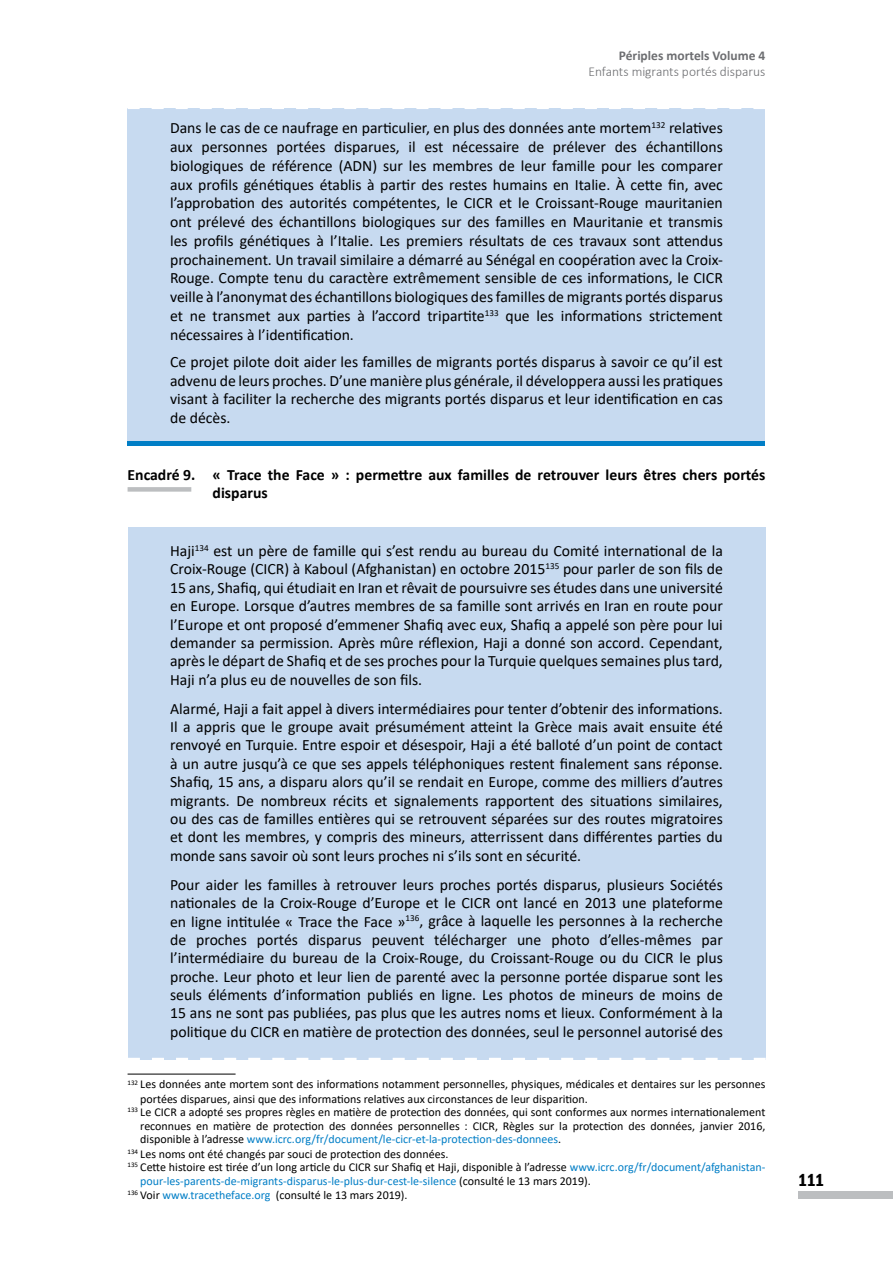
<style>
.page{position:relative;width:893px;height:1263px;background:#fff}
.page>*{position:absolute;margin:0;border:0;box-sizing:border-box;transform-origin:0 0}
.t1{font:600 condensed 18px "Franklin Gothic";color:#000}
.t2{font:15.75px/18.5px "Calibri";color:#000;text-align:justify}
.t3{font:700 15.75px/18px "Calibri";color:#000}
.t4{font:300 13.5px "Calibri";color:#6d6e71}
.t5{font:700 13.5px "Calibri";color:#6d6e71}
.t6{font:12px "Calibri";color:#000}
.t7{font:12px "Calibri";color:#007ec6}
.s1{color:#000}
.s2{color:#007ec6}
</style>
<div class="page">
<div style="left:798px;top:1191px;width:95px;height:8px;background:#bcbec0"></div>
<div style="left:128px;top:526px;width:638px;height:533px;background:#c7daf0"></div>
<svg style="left:128px;top:1058px;width:638px;height:2px"></svg>
<div style="left:128px;top:108px;width:637px;height:334px;background:#c7daf0"></div>
<div style="left:128px;top:487px;width:63px;height:5px;background:#bcbec0"></div>
<hr style="left:128px;top:1074px;width:108px;height:1px;background:#000">
<hr style="left:128px;top:442px;width:637px;height:4px;background:#007ec6">
<svg style="left:128px;top:108px;width:637px;height:1px"></svg>
<p class="t5" style="left:619px;top:46px;width:148px">Périples mortels Volume 4</p>
<p class="t4" style="left:588px;top:63px;width:179px">Enfants migrants portés disparus</p>
<p class="t2" style="left:170px;top:118px;width:554px">Dans le cas de ce naufrage en particulier, en plus des données ante mortem<sup>132</sup> relatives aux personnes portées disparues, il est nécessaire de prélever des échantillons biologiques de référence (ADN) sur les membres de leur famille pour les comparer aux profils génétiques établis à partir des restes humains en Italie. À cette fin, avec l’approbation des autorités compétentes, le CICR et le Croissant-Rouge mauritanien ont prélevé des échantillons biologiques sur des familles en Mauritanie et transmis les profils génétiques à l’Italie. Les premiers résultats de ces travaux sont attendus prochainement. Un travail similaire a démarré au Sénégal en coopération avec la Croix-Rouge. Compte tenu du caractère extrêmement sensible de ces informations, le CICR veille à l’anonymat des échantillons biologiques des familles de migrants portés disparus et ne transmet aux parties à l’accord tripartite<sup>133</sup> que les informations strictement nécessaires à l’identification.</p>
<p class="t2" style="left:170px;top:352px;width:554px">Ce projet pilote doit aider les familles de migrants portés disparus à savoir ce qu’il est advenu de leurs proches. D’une manière plus générale, il développera aussi les pratiques visant à faciliter la recherche des migrants portés disparus et leur identification en cas de décès.</p>
<p class="t3" style="left:213px;top:466px;width:554px;text-indent:-85px">Encadré 9. « Trace the Face » : permettre aux familles de retrouver leurs êtres chers portés disparus</p>
<p class="t2" style="left:170px;top:541px;width:554px">Haji<sup>134</sup> est un père de famille qui s’est rendu au bureau du Comité international de la Croix-Rouge (CICR) à Kaboul (Afghanistan) en octobre 2015<sup>135</sup> pour parler de son fils de 15 ans, Shafiq, qui étudiait en Iran et rêvait de poursuivre ses études dans une université en Europe. Lorsque d’autres membres de sa famille sont arrivés en Iran en route pour l’Europe et ont proposé d’emmener Shafiq avec eux, Shafiq a appelé son père pour lui demander sa permission. Après mûre réflexion, Haji a donné son accord. Cependant, après le départ de Shafiq et de ses proches pour la Turquie quelques semaines plus tard, Haji n’a plus eu de nouvelles de son fils.</p>
<p class="t2" style="left:170px;top:699px;width:554px">Alarmé, Haji a fait appel à divers intermédiaires pour tenter d’obtenir des informations.<br>Il a appris que le groupe avait présumément atteint la Grèce mais avait ensuite été renvoyé en Turquie. Entre espoir et désespoir, Haji a été balloté d’un point de contact à un autre jusqu’à ce que ses appels téléphoniques restent finalement sans réponse.<br>Shafiq, 15 ans, a disparu alors qu’il se rendait en Europe, comme des milliers d’autres migrants. De nombreux récits et signalements rapportent des situations similaires, ou des cas de familles entières qui se retrouvent séparées sur des routes migratoires et dont les membres, y compris des mineurs, atterrissent dans différentes parties du monde sans savoir où sont leurs proches ni s’ils sont en sécurité.</p>
<p class="t2" style="left:170px;top:875px;width:554px">Pour aider les familles à retrouver leurs proches portés disparus, plusieurs Sociétés nationales de la Croix-Rouge d’Europe et le CICR ont lancé en 2013 une plateforme en ligne intitulée « Trace the Face »<sup>136</sup>, grâce à laquelle les personnes à la recherche de proches portés disparus peuvent télécharger une photo d’elles-mêmes par l’intermédiaire du bureau de la Croix-Rouge, du Croissant-Rouge ou du CICR le plus proche. Leur photo et leur lien de parenté avec la personne portée disparue sont les seuls éléments d’information publiés en ligne. Les photos de mineurs de moins de 15 ans ne sont pas publiées, pas plus que les autres noms et lieux. Conformément à la politique du CICR en matière de protection des données, seul le personnel autorisé des</p>
<p class="t6" style="left:128px;top:1076px;width:639px"><sup>132</sup> Les données ante mortem sont des informations notamment personnelles, physiques, médicales et dentaires sur les personnes</p>
<p class="t6" style="left:140px;top:1090px;width:449px">portées disparues, ainsi que des informations relatives aux circonstances de leur disparition.</p>
<p class="t6" style="left:128px;top:1104px;width:639px"><sup>133</sup> Le CICR a adopté ses propres règles en matière de protection des données, qui sont conformes aux normes internationalement</p>
<p class="t6" style="left:140px;top:1117px;width:627px">reconnues en matière de protection des données personnelles : CICR, Règles sur la protection des données, janvier 2016,</p>
<p class="t7" style="left:140px;top:1131px;width:422px"><span class="s1">disponible à l’adresse</span> www.icrc.org/fr/document/le-cicr-et-la-protection-des-donnees<span class="s1">.</span></p>
<p class="t6" style="left:128px;top:1145px;width:322px"><sup>134</sup> Les noms ont été changés par souci de protection des données.</p>
<p class="t6" style="left:128px;top:1159px;width:639px"><sup>135</sup> Cette histoire est tirée d’un long article du CICR sur Shafiq et Haji, disponible à l’adresse <span class="s2">www.icrc.org/fr/document/afghanistan-</span></p>
<p class="t7" style="left:140px;top:1172px;width:452px">pour-les-parents-de-migrants-disparus-le-plus-dur-cest-le-silence <span class="s1">(consulté le 13 mars 2019).</span></p>
<p class="t6" style="left:128px;top:1187px;width:282px"><sup>136</sup> Voir <span class="s2">www.tracetheface.org</span> (consulté le 13 mars 2019).</p>
<p class="t1" style="left:798px;top:1168px;width:28px">111</p>
</div>
